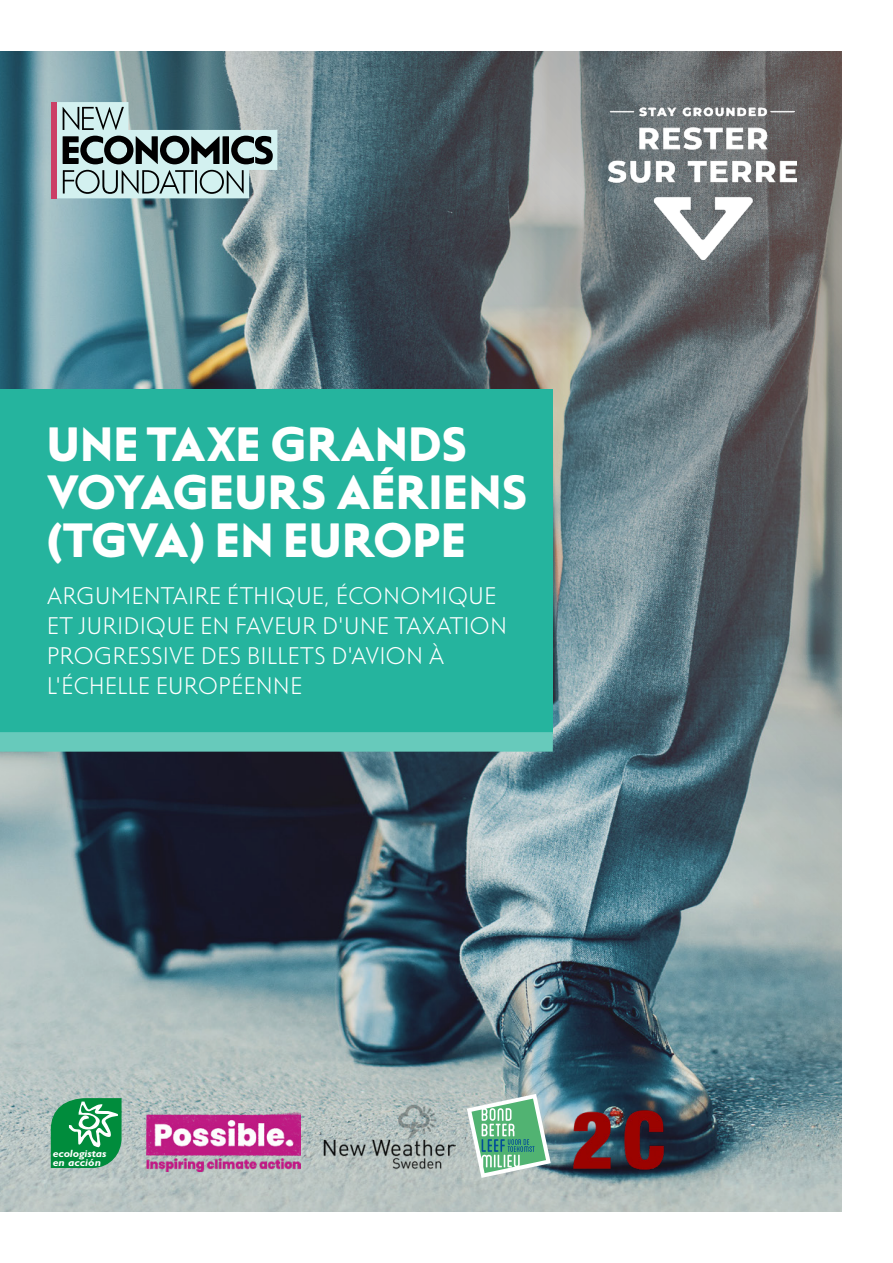
<style>
.page{position:relative;width:893px;height:1263px;background:#fff}
.page>*{position:absolute;margin:0;border:0;box-sizing:border-box;transform-origin:0 0}
.COVER{font:48px/48px "Steagal Bo";letter-spacing:.02em;color:#fff}
.t1{font:24px/30px "Steagal Li";color:#fff}
.t2{font:italic 700 10.5px/9px "Gill Sans Std";letter-spacing:-.005em;color:#fff;scale:1.09 1}
</style>
<div class="page">
<img style="left:0;top:51px;width:842px;height:1161px">
<div style="left:0;top:389px;width:553px;height:344px;background:#25b49e"></div>
<div style="left:0;top:732px;width:553px;height:20px;background:#67cabb"></div>
<svg style="left:57px;top:102px;width:220px;height:96px;background:#899fa0"></svg>
<div style="left:51px;top:102px;width:6px;height:96px;background:#cb3f66"></div>
<img style="left:608px;top:107px;width:189px;height:153px">
<img style="left:147px;top:1112px;width:154px;height:59px">
<img style="left:569px;top:1087px;width:98px;height:98px">
<img style="left:320px;top:1102px;width:136px;height:67px">
<svg style="left:467px;top:1094px;width:84px;height:84px"></svg>
<svg style="left:51px;top:1098px;width:71px;height:70px;background:#319f61"></svg>
<p class="COVER" style="left:47px;top:421px;width:482px">UNE TAXE GRANDS<br>VOYAGEURS AÉRIENS (TGVA) EN EUROPE</p>
<p class="t1" style="left:47px;top:581px;width:462px">ARGUMENTAIRE ÉTHIQUE, ÉCONOMIQUE<br>ET JURIDIQUE EN FAVEUR D'UNE TAXATION<br>PROGRESSIVE DES BILLETS D'AVION À<br>L'ÉCHELLE EUROPÉENNE</p>
<p class="t2" style="left:53px;top:1149px;width:51px">ecologistas en acción</p>
</div>
